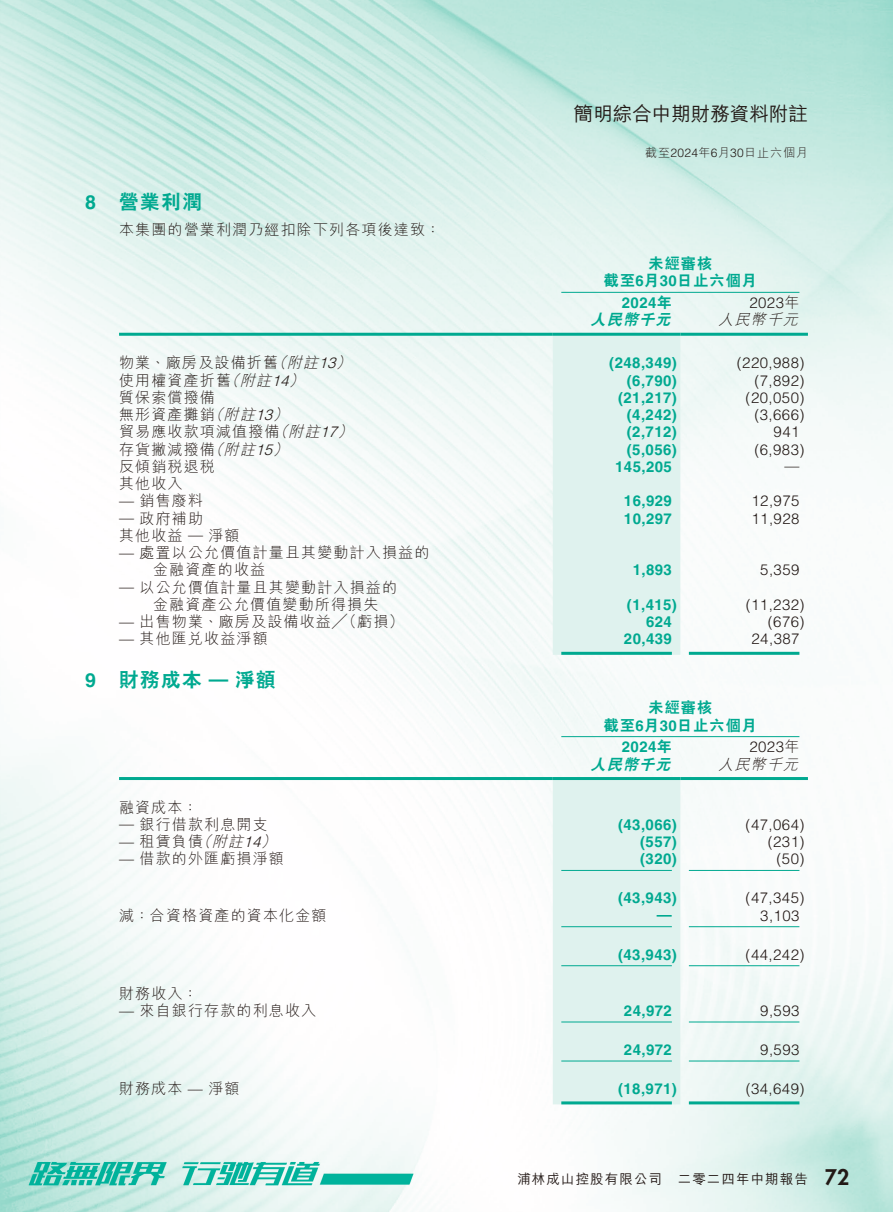
<style>
.page{position:relative;width:893px;height:1212px;background:#fff}
.page>*{position:absolute;margin:0;border:0;box-sizing:border-box;transform-origin:0 0}
.t1{font:800 21px "Futura Std";color:#231916}
.t2{font:500 19.5px "M Hei HK";color:#231916}
.t3{font:800 19.5px "C Hei 2 HK";letter-spacing:.08em;color:#00a990}
.t4{font:700 19.5px "Helvetica LT Std";color:#00a990}
.t5{font:300 15px/17.2px "M Hei HK";letter-spacing:.08em;color:#231916}
.t6{font:700 15px "Helvetica LT Std";letter-spacing:.03em;color:#00a990}
.t7{font:300 15px "Helvetica LT Std";letter-spacing:.03em;color:#231916}
.t8{font:italic 300 15px "M Hei HK";color:#231916}
.t9{font:800 15px/17.2px "C Hei 2 HK";letter-spacing:.08em;color:#00a990;text-align:center}
.t10{font:italic 300 15px "Helvetica LT Std";color:#231916}
.t11{font:italic 800 15px "C Hei 2 HK";color:#00a990}
.t12{font:500 13.5px "M Hei HK";letter-spacing:.08em;color:#231916}
.t13{font:300 12px "M Hei HK";letter-spacing:.08em;color:#231916}
.s1{font-family:"Helvetica LT Std"}
.s2{font-family:"Helvetica LT Std";font-weight:700}
.s3{font-family:"M Hei HK"}
.s4{font-family:"C Hei 2 HK";font-weight:800}
</style>
<div class="page">
<img style="left:0;top:0;width:893px;height:1212px">
<div style="left:553px;top:336px;width:127px;height:319px;background:#dff2ee"></div>
<hr style="left:561px;top:292px;width:238px;height:1px;background:#00a990">
<hr style="left:119px;top:333px;width:434px;height:3px;background:#00a990">
<hr style="left:553px;top:333px;width:127px;height:3px;background:#00a990">
<hr style="left:680px;top:333px;width:128px;height:3px;background:#00a990">
<hr style="left:561px;top:652px;width:111px;height:3px;background:#00a990">
<hr style="left:689px;top:652px;width:110px;height:3px;background:#00a990">
<div style="left:553px;top:780px;width:127px;height:324px;background:#dff2ee"></div>
<hr style="left:561px;top:736px;width:238px;height:1px;background:#00a990">
<hr style="left:119px;top:777px;width:434px;height:3px;background:#00a990">
<hr style="left:553px;top:777px;width:127px;height:3px;background:#00a990">
<hr style="left:680px;top:777px;width:128px;height:3px;background:#00a990">
<hr style="left:561px;top:870px;width:111px;height:1px;background:#00a990">
<hr style="left:689px;top:870px;width:110px;height:1px;background:#00a990">
<hr style="left:561px;top:926px;width:111px;height:1px;background:#00a990">
<hr style="left:689px;top:926px;width:110px;height:1px;background:#00a990">
<hr style="left:561px;top:965px;width:111px;height:1px;background:#00a990">
<hr style="left:689px;top:965px;width:110px;height:1px;background:#00a990">
<hr style="left:561px;top:1021px;width:111px;height:1px;background:#00a990">
<hr style="left:689px;top:1021px;width:110px;height:1px;background:#00a990">
<hr style="left:561px;top:1060px;width:111px;height:1px;background:#00a990">
<hr style="left:689px;top:1060px;width:110px;height:1px;background:#00a990">
<hr style="left:561px;top:1101px;width:111px;height:3px;background:#00a990">
<hr style="left:689px;top:1101px;width:110px;height:3px;background:#00a990">
<h2 class="t4" style="left:85px;top:190px;width:12px">8</h2>
<h2 class="t3" style="left:119px;top:192px;width:84px">營業利潤</h2>
<p class="t5" style="left:119px;top:220px;width:323px">本集團的營業利潤乃經扣除下列各項後達致：</p>
<h2 class="t4" style="left:85px;top:668px;width:12px">9</h2>
<p class="t8" style="left:271px;top:355px;width:20px">（</p>
<p class="t8" style="left:336px;top:355px;width:20px">(</p>
<p class="t8" style="left:287px;top:355px;width:37px">附註</p>
<p class="t5" style="left:119px;top:354px;width:161px">物業、廠房及設備折舊</p>
<p class="t10" style="left:318px;top:354px;width:24px">13</p>
<p class="t8" style="left:224px;top:372px;width:20px">（</p>
<p class="t8" style="left:289px;top:372px;width:20px">(</p>
<p class="t8" style="left:240px;top:372px;width:37px">附註</p>
<p class="t5" style="left:119px;top:371px;width:114px">使用權資產折舊</p>
<p class="t10" style="left:271px;top:371px;width:24px">14</p>
<p class="t5" style="left:119px;top:388px;width:97px">質保索償撥備</p>
<p class="t8" style="left:208px;top:407px;width:20px">（</p>
<p class="t8" style="left:273px;top:407px;width:20px">(</p>
<p class="t8" style="left:224px;top:407px;width:37px">附註</p>
<p class="t5" style="left:119px;top:406px;width:97px">無形資產攤銷</p>
<p class="t10" style="left:255px;top:405px;width:24px">13</p>
<p class="t8" style="left:273px;top:424px;width:20px">（</p>
<p class="t8" style="left:337px;top:424px;width:20px">(</p>
<p class="t8" style="left:288px;top:424px;width:37px">附註</p>
<p class="t5" style="left:119px;top:423px;width:162px">貿易應收款項減值撥備</p>
<p class="t10" style="left:320px;top:423px;width:24px">17</p>
<p class="t8" style="left:208px;top:441px;width:20px">（</p>
<p class="t8" style="left:273px;top:441px;width:20px">(</p>
<p class="t8" style="left:224px;top:441px;width:37px">附註</p>
<p class="t5" style="left:119px;top:440px;width:97px">存貨撇減撥備</p>
<p class="t10" style="left:255px;top:440px;width:24px">15</p>
<p class="t5" style="left:119px;top:457px;width:97px">反傾銷稅退稅其他收入</p>
<p class="t5" style="left:119px;top:492px;width:85px"><span class="s1">—</span> 銷售廢料</p>
<p class="t5" style="left:119px;top:509px;width:122px"><span class="s1">—</span> 政府補助<br>其他收益 <span class="s1">—</span> 淨額</p>
<p class="t5" style="left:119px;top:544px;width:312px"><span class="s1">—</span> 處置以公允價值計量且其變動計入損益的</p>
<p class="t5" style="left:153px;top:561px;width:114px">金融資產的收益</p>
<p class="t5" style="left:119px;top:578px;width:279px"><span class="s1">—</span> 以公允價值計量且其變動計入損益的</p>
<p class="t5" style="left:153px;top:595px;width:227px">金融資產公允價值變動所得損失</p>
<p class="t5" style="left:119px;top:613px;width:286px"><span class="s1">—</span> 出售物業、廠房及設備收益╱（虧損(</p>
<p class="t5" style="left:119px;top:630px;width:150px"><span class="s1">—</span> 其他匯兌收益淨額</p>
<h2 class="t3" style="left:119px;top:670px;width:158px">財務成本 <span class="s2">—</span> 淨額</h2>
<p class="t5" style="left:119px;top:798px;width:80px">融資成本：</p>
<p class="t5" style="left:119px;top:815px;width:150px"><span class="s1">—</span> 銀行借款利息開支</p>
<p class="t8" style="left:196px;top:834px;width:20px">（</p>
<p class="t8" style="left:261px;top:834px;width:20px">(</p>
<p class="t8" style="left:212px;top:834px;width:37px">附註</p>
<p class="t5" style="left:119px;top:833px;width:85px"><span class="s1">—</span> 租賃負債</p>
<p class="t10" style="left:243px;top:832px;width:24px">14</p>
<p class="t5" style="left:119px;top:850px;width:166px"><span class="s1">—</span> 借款的外匯虧損淨額</p>
<p class="t5" style="left:119px;top:906px;width:209px">減：合資格資產的資本化金額</p>
<p class="t5" style="left:119px;top:984px;width:80px">財務收入：</p>
<p class="t5" style="left:119px;top:1001px;width:199px"><span class="s1">—</span> 來自銀行存款的利息收入</p>
<p class="t5" style="left:119px;top:1079px;width:122px">財務成本 <span class="s1">—</span> 淨額</p>
<h2 class="t2" style="left:574px;top:99px;width:235px">簡明綜合中期財務資料附註</h2>
<p class="t13" style="left:645px;top:146px;width:164px">截至<span class="s1">2024</span>年 月<span class="s1">6 30</span>日止六個月</p>
<p class="t9" style="left:604px;top:255px;width:154px">未經審核<br>截至 月<span class="s2">6 30</span>日止六個月</p>
<p class="t7" style="left:749px;top:293px;width:52px">2023<span class="s3">年</span></p>
<p class="t6" style="left:622px;top:294px;width:52px">2024<span class="s4">年</span></p>
<p class="t11" style="left:591px;top:312px;width:85px">人民幣千元</p>
<p class="t8" style="left:718px;top:312px;width:85px">人民幣千元</p>
<p class="t6" style="left:609px;top:354px;width:69px">)248,349(</p>
<p class="t7" style="left:737px;top:354px;width:69px">)220,988(</p>
<p class="t6" style="left:627px;top:371px;width:52px">)6,790(</p>
<p class="t7" style="left:754px;top:371px;width:52px">)7,892(</p>
<p class="t6" style="left:618px;top:388px;width:60px">)21,217(</p>
<p class="t7" style="left:746px;top:388px;width:60px">)20,050(</p>
<p class="t6" style="left:627px;top:406px;width:52px">)4,242(</p>
<p class="t7" style="left:754px;top:405px;width:52px">)3,666(</p>
<p class="t6" style="left:627px;top:423px;width:52px">)2,712(</p>
<p class="t7" style="left:774px;top:423px;width:27px">941</p>
<p class="t6" style="left:627px;top:440px;width:52px">)5,056(</p>
<p class="t7" style="left:754px;top:440px;width:52px">)6,983(</p>
<p class="t6" style="left:615px;top:457px;width:58px">145,205</p>
<p class="t7" style="left:784px;top:457px;width:16px">—</p>
<p class="t6" style="left:624px;top:492px;width:49px">16,929</p>
<p class="t7" style="left:751px;top:492px;width:49px">12,975</p>
<p class="t6" style="left:624px;top:509px;width:49px">10,297</p>
<p class="t7" style="left:751px;top:509px;width:49px">11,928</p>
<p class="t6" style="left:633px;top:561px;width:41px">1,893</p>
<p class="t7" style="left:760px;top:561px;width:41px">5,359</p>
<p class="t6" style="left:627px;top:595px;width:52px">)1,415(</p>
<p class="t7" style="left:746px;top:595px;width:60px">)11,232(</p>
<p class="t6" style="left:646px;top:613px;width:27px">624</p>
<p class="t7" style="left:768px;top:612px;width:38px">)676(</p>
<p class="t6" style="left:624px;top:630px;width:49px">20,439</p>
<p class="t7" style="left:751px;top:630px;width:49px">24,387</p>
<p class="t9" style="left:604px;top:699px;width:154px">未經審核<br>截至 月<span class="s2">6 30</span>日止六個月</p>
<p class="t7" style="left:749px;top:738px;width:52px">2023<span class="s3">年</span></p>
<p class="t6" style="left:622px;top:738px;width:52px">2024<span class="s4">年</span></p>
<p class="t11" style="left:591px;top:756px;width:85px">人民幣千元</p>
<p class="t8" style="left:718px;top:756px;width:85px">人民幣千元</p>
<p class="t6" style="left:618px;top:815px;width:60px">)43,066(</p>
<p class="t7" style="left:746px;top:815px;width:60px">)47,064(</p>
<p class="t6" style="left:640px;top:833px;width:38px">)557(</p>
<p class="t7" style="left:768px;top:832px;width:38px">)231(</p>
<p class="t6" style="left:640px;top:850px;width:38px">)320(</p>
<p class="t7" style="left:776px;top:850px;width:29px">)50(</p>
<p class="t6" style="left:618px;top:889px;width:60px">)43,943(</p>
<p class="t7" style="left:746px;top:889px;width:60px">)47,345(</p>
<p class="t6" style="left:657px;top:906px;width:16px">—</p>
<p class="t7" style="left:760px;top:906px;width:41px">3,103</p>
<p class="t6" style="left:618px;top:945px;width:60px">)43,943(</p>
<p class="t7" style="left:746px;top:945px;width:60px">)44,242(</p>
<p class="t6" style="left:624px;top:1001px;width:49px">24,972</p>
<p class="t7" style="left:760px;top:1001px;width:41px">9,593</p>
<p class="t6" style="left:624px;top:1040px;width:49px">24,972</p>
<p class="t7" style="left:760px;top:1040px;width:41px">9,593</p>
<p class="t6" style="left:618px;top:1079px;width:60px">)18,971(</p>
<p class="t7" style="left:746px;top:1079px;width:60px">)34,649(</p>
<p class="t12" style="left:517px;top:1169px;width:146px">浦林成山控股有限公司</p>
<p class="t12" style="left:678px;top:1169px;width:132px">二零二四年中期報告</p>
<h1 class="t1" style="left:825px;top:1164px;width:26px">72</h1>
</div>
